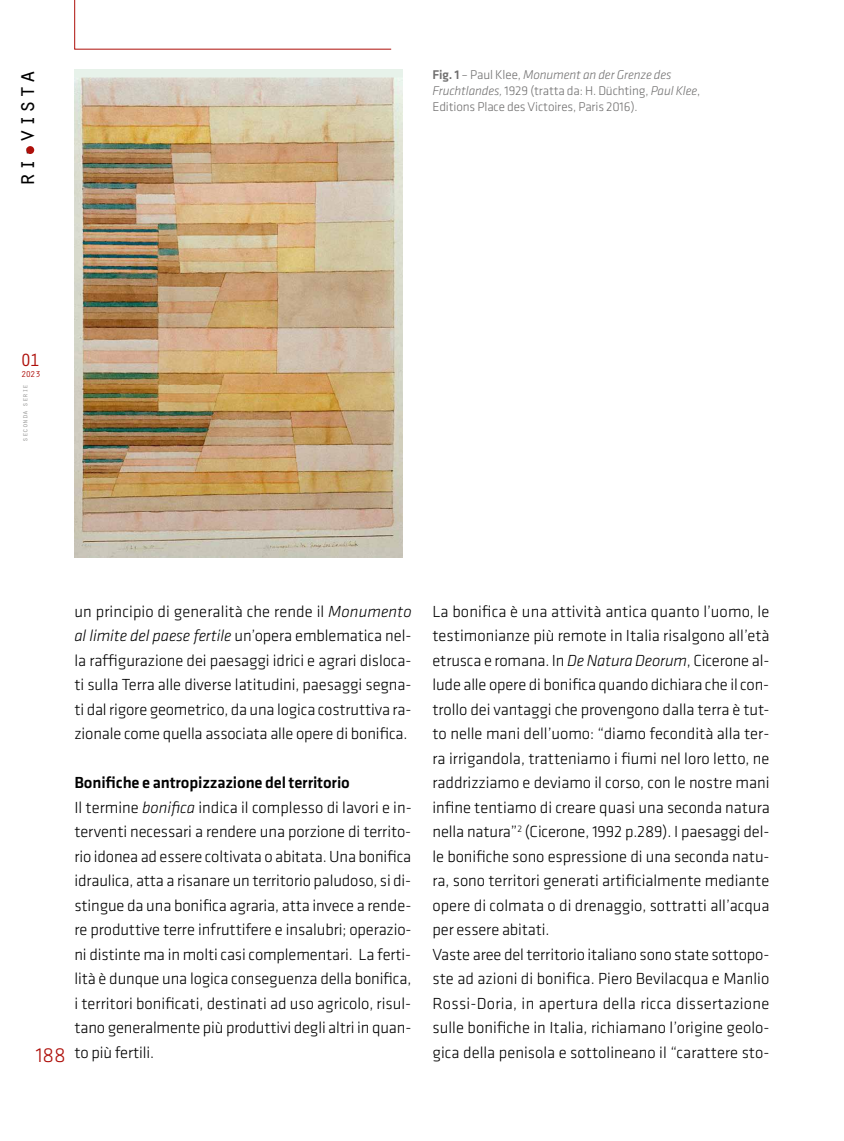
<style>
.page{position:relative;width:844px;height:1141px;background:#fff}
.page>*{position:absolute;margin:0;border:0;box-sizing:border-box;transform-origin:0 0}
.t1{font:24.5px "Orator Std";color:#000}
.t2{font:300 21px "Klavika";color:#ae0f0a}
.t3{font:18.38px "Orator Std";color:#ae0f0a}
.t4{font:300 16.62px/24.5px "Klavika";letter-spacing:-.005em;color:#000}
.t5{font:300 13.12px/15.8px "Klavika";letter-spacing:-.01em;color:#706f6f}
.t6{font:8.75px "Orator Std";color:#ae0f0a}
.t7{font:7.88px "Orator Std";letter-spacing:-.025em;color:#9d9d9c}
.s1{font-weight:500}
.s2{font-style:italic}
</style>
<div class="page">
<svg style="left:74px;top:0;width:317px;height:50px"></svg>
<div style="left:26px;top:146px;width:8px;height:8px;background:#ae0f0a;border-radius:50%"></div>
<img style="left:74px;top:69px;width:329px;height:488px">
<h1 class="t1" style="left:9px;top:187px;width:119px;rotate:-90deg">ri-vista</h1>
<p class="t5" style="left:432px;top:67px;width:269px"><span class="s1">Fig. 1</span> – Paul Klee, <span class="s2">Monument an der Grenze des<br>Fruchtlandes,</span> 1929 (tratta da: H. Düchting, <span class="s2">Paul Klee</span>,<br>Editions Place des Victoires, Paris 2016).</p>
<p class="t3" style="left:20px;top:347px;width:22px">01</p>
<p class="t6" style="left:21px;top:368px;width:21px">2023</p>
<p class="t7" style="left:19px;top:442px;width:59px;rotate:-90deg">seconda serie</p>
<p class="t2" style="left:36px;top:1044px;width:32px">188</p>
<p class="t4" style="left:74px;top:599px;width:338px;text-align:justify">un principio di generalità che rende il <span class="s2">Monumento al limite del paese fertile</span> un’opera emblematica nel&shy;la raffigurazione dei paesaggi idrici e agrari disloca&shy;ti sulla Terra alle diverse latitudini, paesaggi segna&shy;ti dal rigore geometrico, da una logica costruttiva ra&shy;zionale come quella associata alle opere di bonifica.</p>
<p class="t4" style="left:74px;top:771px;width:338px"><span class="s1">Bonifiche e antropizzazione del territorio<br></span>Il termine <span class="s2">bonifica</span> indica il complesso di lavori e in&shy;terventi necessari a rendere una porzione di territo&shy;rio idonea ad essere coltivata o abitata. Una bonifica idraulica, atta a risanare un territorio paludoso, si di&shy;stingue da una bonifica agraria, atta invece a rende&shy;re produttive terre infruttifere e insalubri; operazio&shy;ni distinte ma in molti casi complementari. La ferti&shy;lità è dunque una logica conseguenza della bonifica, i territori bonificati, destinati ad uso agricolo, risul&shy;tano generalmente più produttivi degli altri in quan&shy;to più fertili.</p>
<p class="t4" style="left:432px;top:599px;width:338px">La bonifica è una attività antica quanto l’uomo, le testimonianze più remote in Italia risalgono all’età etrusca e romana. In <span class="s2">De Natura Deorum</span>, Cicerone al&shy;lude alle opere di bonifica quando dichiara che il con&shy;trollo dei vantaggi che provengono dalla terra è tut&shy;to nelle mani dell’uomo: “diamo fecondità alla ter&shy;ra irrigandola, tratteniamo i fiumi nel loro letto, ne raddrizziamo e deviamo il corso, con le nostre mani infine tentiamo di creare quasi una seconda natura nella natura”<sup>2</sup> (Cicerone, 1992 p.289). I paesaggi del&shy;le bonifiche sono espressione di una seconda natu&shy;ra, sono territori generati artificialmente mediante opere di colmata o di drenaggio, sottratti all’acqua per essere abitati.<br>Vaste aree del territorio italiano sono state sottopo&shy;ste ad azioni di bonifica. Piero Bevilacqua e Manlio Rossi-Doria, in apertura della ricca dissertazione sulle bonifiche in Italia, richiamano l’origine geolo&shy;gica della penisola e sottolineano il “carattere sto-</p>
</div>
